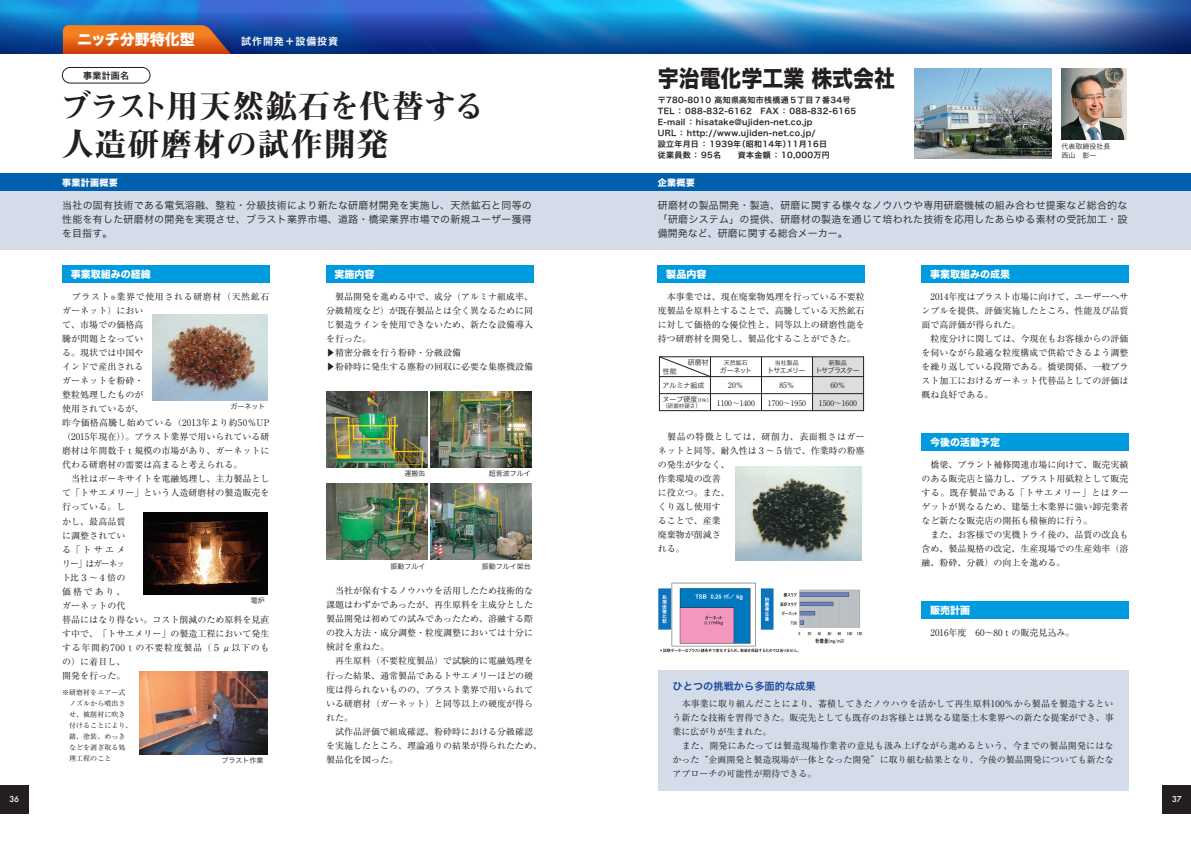
<style>
.page{position:relative;width:1191px;height:842px;background:#fff}
.page>*{position:absolute;margin:0;border:0;box-sizing:border-box;transform-origin:0 0}
.t1{font:32px/38px "Midashi Min Pro MA31";letter-spacing:.03em;color:#231f20}
.t2{font:23px "Hira Kaku Std N W8";color:#231f20;scale:.91 1}
.t3{font:15px "Hira Kaku Std N W8";color:#fff}
.t4{font:10.2px "Hira Kaku Pro W6";color:#18469d}
.t5{font:10px/14px "Hira Kaku Pro W3";letter-spacing:.02em;color:#231f20;text-align:justify}
.t6{font:10px "Hira Kaku Std N W8";color:#fff}
.t7{font:10px "Hira Kaku Pro W6";letter-spacing:.085em;color:#fff}
.t8{font:9px/14px "Ryumin Pro";color:#231f20}
.t9{font:9px "Hira Kaku Std N W8";letter-spacing:.035em;color:#fff}
.t10{font:9px "Hira Kaku Pro W6";letter-spacing:.035em;color:#231f20}
.t11{font:8px/11px "Hira Kaku Pro W6";letter-spacing:.035em;color:#231f20}
.t12{font:500 8px "Futura";color:#fff}
.t13{font:7.6px "Ryumin Pro";color:#231f20}
.t14{font:7px/9.1px "Hira Kaku Pro W3";color:#231f20}
.t15{font:7px/11px "Ryumin Pro";color:#231f20}
.t16{font:7px "Hira Kaku Pro W3";letter-spacing:-.1em;color:#231f20}
.t17{font:6px "Hira Kaku Pro W3";color:#231f20}
.t18{font:5.5px "Hira Kaku Pro W3";color:#231f20}
.s1{font-size:6px}
.s2{font-family:"Ryumin Pr 6 N"}
.s3{font-size:5px}
</style>
<div class="page">
<div style="left:1162px;top:785px;width:29px;height:29px;background:#231f20"></div>
<div style="left:0;top:785px;width:28px;height:29px;background:#231f20"></div>
<div style="left:0;top:177px;width:1191px;height:72px;background:#d4dce9"></div>
<div style="left:0;top:174px;width:1191px;height:17px;background:#0160ae"></div>
<img style="left:0;top:0;width:1191px;height:54px">
<div style="left:62px;top:265px;width:207px;height:18px;background:#009bde"></div>
<div style="left:326px;top:265px;width:207px;height:18px;background:#009bde"></div>
<svg style="left:63px;top:25px;width:171px;height:29px"></svg>
<div style="left:62px;top:67px;width:88px;height:16px;border:1px solid #231f20;border-radius:8px"></div>
<div style="left:658px;top:671px;width:470px;height:120px;background:#d4dce9"></div>
<div style="left:658px;top:265px;width:207px;height:18px;background:#009bde"></div>
<div style="left:921px;top:265px;width:207px;height:18px;background:#009bde"></div>
<div style="left:921px;top:433px;width:207px;height:18px;background:#009bde"></div>
<div style="left:921px;top:601px;width:207px;height:18px;background:#009bde"></div>
<img style="left:152px;top:315px;width:115px;height:86px">
<img style="left:139px;top:672px;width:128px;height:83px">
<img style="left:658px;top:582px;width:205px;height:70px">
<img style="left:735px;top:466px;width:126px;height:95px">
<div style="left:812px;top:357px;width:51px;height:54px;background:#dcdddf"></div>
<div style="left:659px;top:357px;width:204px;height:54px;border:1px solid #231f20"></div>
<hr style="left:761px;top:357px;width:1px;height:54px;background:#231f20">
<hr style="left:812px;top:357px;width:1px;height:54px;background:#231f20">
<hr style="left:710px;top:357px;width:1px;height:54px;background:#231f20">
<hr style="left:659px;top:376px;width:204px;height:1px;background:#231f20">
<hr style="left:659px;top:393px;width:204px;height:1px;background:#231f20">
<svg style="left:659px;top:356px;width:52px;height:21px"></svg>
<img style="left:327px;top:391px;width:101px;height:76px">
<img style="left:327px;top:483px;width:101px;height:76px">
<img style="left:431px;top:391px;width:101px;height:76px">
<img style="left:431px;top:483px;width:101px;height:76px">
<img style="left:143px;top:513px;width:124px;height:82px">
<img style="left:915px;top:69px;width:136px;height:90px">
<img style="left:1061px;top:69px;width:65px;height:71px">
<h3 class="t3" style="left:77px;top:31px;width:119px">ニッチ分野特化型</h3>
<p class="t7" style="left:241px;top:33px;width:98px">試作開発＋設備投資</p>
<p class="t10" style="left:83px;top:67px;width:48px">事業計画名</p>
<h1 class="t1" style="left:60px;top:84px;width:426px">ブラスト用天然鉱石を代替する人造研磨材の試作開発</h1>
<p class="t9" style="left:62px;top:178px;width:57px">事業計画概要</p>
<p class="t5" style="left:62px;top:197px;width:471px">当社の固有技術である電気溶融、整粒・分級技術により新たな研磨材開発を実施し、天然鉱石と同等の性能を有した研磨材の開発を実現させ、ブラスト業界市場、道路・橋梁業界市場での新規ユーザー獲得を目指す。</p>
<p class="t6" style="left:71px;top:268px;width:82px">事業取組みの経緯</p>
<p class="t8" style="left:62px;top:289px;width:209px">　ブラスト<span class="s1">※</span>業界で使用される研磨材（天然鉱石ガーネット）におい<br>て、市場での価格高<br>騰が問題となってい<br>る。現状では中国や<br>インドで産出される<br>ガーネットを粉砕・<br>整粒処理したものが<br>使用されているが、<br>昨今価格高騰し始めている（2013年より約50％UP（2015年現在））。ブラスト業界で用いられている研磨材は年間数千ｔ規模の市場があり、ガーネットに代わる研磨材の需要は高まると考えられる。<br>　当社はボーキサイトを電融処理し、主力製品として「トサエメリー」という人造研磨材の製造販売を行っている。し<br>かし、最高品質<br>に調整されてい<br>る「トサエメ<br>リー」はガーネッ<br>ト比３～４倍の<br>価格であり、<br>ガーネットの代<br>替品にはなり得ない。コスト削減のため原料を見直す中で、「トサエメリー」の製造工程において発生する年間約700ｔの不要粒度製品（５μ以下のもの）に着目し、<br>開発を行った。</p>
<p class="t15" style="left:69px;top:686px;width:64px;text-indent:-7px">※研磨材をエアー式ノズルから噴出させ、被削材に吹き付けることにより、<span class="s2">錆</span>、塗装、めっきなどを剥ぎ取る処理工程のこと</p>
<p class="t14" style="left:230px;top:401px;width:37px">ガーネット</p>
<p class="t14" style="left:251px;top:595px;width:15px">電炉</p>
<p class="t14" style="left:221px;top:755px;width:43px">ブラスト作業</p>
<p class="t6" style="left:334px;top:268px;width:41px">実施内容</p>
<p class="t8" style="left:326px;top:289px;width:208px">　製品開発を進める中で、成分（アルミナ組成率、分級精度など）が既存製品とは全く異なるために同じ製造ラインを使用できないため、新たな設備導入を行った。<br>▶精密分級を行う粉砕・分級設備<br>▶粉砕時に発生する塵粉の回収に必要な集塵機設備</p>
<p class="t14" style="left:404px;top:468px;width:22px">運搬缶</p>
<p class="t14" style="left:489px;top:468px;width:43px">超音波フルイ</p>
<p class="t14" style="left:390px;top:561px;width:36px">振動フルイ</p>
<p class="t14" style="left:482px;top:561px;width:50px">振動フルイ架台</p>
<p class="t8" style="left:326px;top:583px;width:217px">　当社が保有するノウハウを活用したため技術的な課題はわずかであったが、再生原料を主成分とした製品開発は初めての試みであったため、溶融する際の投入方法・成分調整・粒度調整においては十分に検討を重ねた。<br>　再生原料（不要粒度製品）で試験的に電融処理を行った結果、通常製品であるトサエメリーほどの硬度は得られないものの、ブラスト業界で用いられている研磨材（ガーネット）と同等以上の硬度が得られた。<br>　試作品評価で組成確認、粉砕時における分級確認を実施したところ、理論通りの結果が得られたため、製品化を図った。</p>
<h2 class="t2" style="left:658px;top:66px;width:262px">宇治電化学工業株式会社</h2>
<p class="t11" style="left:658px;top:94px;width:200px">〒780-8010 高知県高知市桟橋通５丁目７番34号TEL ： 088-832-6162　FAX ： 088-832-6165<br>E-mail ： hisatake@ujiden-net.co.jp<br>URL ： http://www.ujiden-net.co.jp/<br>設立年月日 ： 1939年（昭和14年）11月16日<br>従業員数 ： 95名　　資本金額 ： 10,000万円</p>
<p class="t9" style="left:658px;top:178px;width:38px">企業概要</p>
<p class="t14" style="left:1061px;top:141px;width:50px">代表取締役社長西山　彰一</p>
<p class="t5" style="left:658px;top:197px;width:471px">研磨材の製品開発・製造、研磨に関する様々なノウハウや専用研磨機械の組み合わせ提案など総合的な「研磨システム」の提供、研磨材の製造を通じて培われた技術を応用したあらゆる素材の受託加工・設備開発など、研磨に関する総合メーカー。</p>
<p class="t6" style="left:666px;top:268px;width:41px">製品内容</p>
<p class="t8" style="left:658px;top:289px;width:208px;text-align:justify">　本事業では、現在廃棄物処理を行っている不要粒度製品を原料とすることで、高騰している天然鉱石に対して価格的な優位性と、同等以上の研磨性能を持つ研磨材を開発し、製品化することができた。</p>
<p class="t14" style="left:663px;top:366px;width:15px">性能</p>
<p class="t14" style="left:688px;top:357px;width:22px">研磨材</p>
<p class="t14" style="left:662px;top:378px;width:51px;line-height:13.8px">アルミナ組成ヌープ硬度<span class="s3">（Hk）</span></p>
<p class="t18" style="left:662px;top:401px;width:40px">（研磨材硬さ）</p>
<p class="t17" style="left:724px;top:358px;width:25px">天然鉱石</p>
<p class="t14" style="left:720px;top:366px;width:34px">ガーネット</p>
<p class="t13" style="left:728px;top:379px;width:17px">20％</p>
<p class="t13" style="left:717px;top:397px;width:39px">1100～1400</p>
<p class="t17" style="left:775px;top:358px;width:25px">当社製品</p>
<p class="t14" style="left:767px;top:366px;width:39px">トサエメリー</p>
<p class="t13" style="left:779px;top:379px;width:17px">85％</p>
<p class="t13" style="left:768px;top:397px;width:39px">1700～1950</p>
<p class="t17" style="left:829px;top:358px;width:19px">新製品</p>
<p class="t16" style="left:815px;top:364px;width:46px">トサブラスター</p>
<p class="t13" style="left:830px;top:379px;width:17px">60％</p>
<p class="t13" style="left:819px;top:397px;width:39px">1500～1600</p>
<p class="t8" style="left:658px;top:429px;width:209px">　製品の特徴としては、研削力、表面粗さはガーネットと同等、耐久性は３～５倍で、作業時の粉塵の発生が少なく、<br>作業環境の改善<br>に役立つ。また、<br>くり返し使用す<br>ることで、産業<br>廃棄物が削減さ<br>れる。</p>
<p class="t4" style="left:672px;top:676px;width:145px">ひとつの挑戦から多面的な成果</p>
<p class="t6" style="left:930px;top:268px;width:81px">事業取組みの成果</p>
<p class="t8" style="left:921px;top:289px;width:208px">　2014年度はブラスト市場に向けて、ユーザーへサンプルを提供、評価実施したところ、性能及び品質面で高評価が得られた。<br>　粒度分けに関しては、今現在もお客様からの評価を伺いながら最適な粒度構成で供給できるよう調整を繰り返している段階である。橋梁関係、一般ブラスト加工におけるガーネット代替品としての評価は概ね良好である。</p>
<p class="t6" style="left:930px;top:436px;width:71px">今後の活動予定</p>
<p class="t8" style="left:921px;top:457px;width:209px">　橋梁、プラント補修関連市場に向けて、販売実績のある販売店と協力し、ブラスト用砥粒として販売する。既存製品である「トサエメリー」とはターゲットが異なるため、建築土木業界に強い卸売業者など新たな販売店の開拓も積極的に行う。<br>　また、お客様での実機トライ後の、品質の改良も含め、製品規格の改定、生産現場での生産効率（溶融、粉砕、分級）の向上を進める。</p>
<p class="t6" style="left:930px;top:604px;width:41px">販売計画</p>
<p class="t8" style="left:921px;top:625px;width:154px">　2016年度　60～80ｔの販売見込み。</p>
<p class="t8" style="left:672px;top:696px;width:442px">　本事業に取り組んだことにより、蓄積してきたノウハウを活かして再生原料100％から製品を製造するという新たな技術を習得できた。販売先としても既存のお客様とは異なる建築土木業界への新たな提案ができ、事業に広がりが生まれた。<br>　また、開発にあたっては製造現場作業者の意見も汲み上げながら進めるという、今までの製品開発にはなかった“企画開発と製造現場が一体となった開発”に取り組む結果となり、今後の製品開発についても新たなアプローチの可能性が期待できる。</p>
<p class="t12" style="left:10px;top:793px;width:11px">36</p>
<p class="t12" style="left:1172px;top:793px;width:11px">37</p>
</div>
